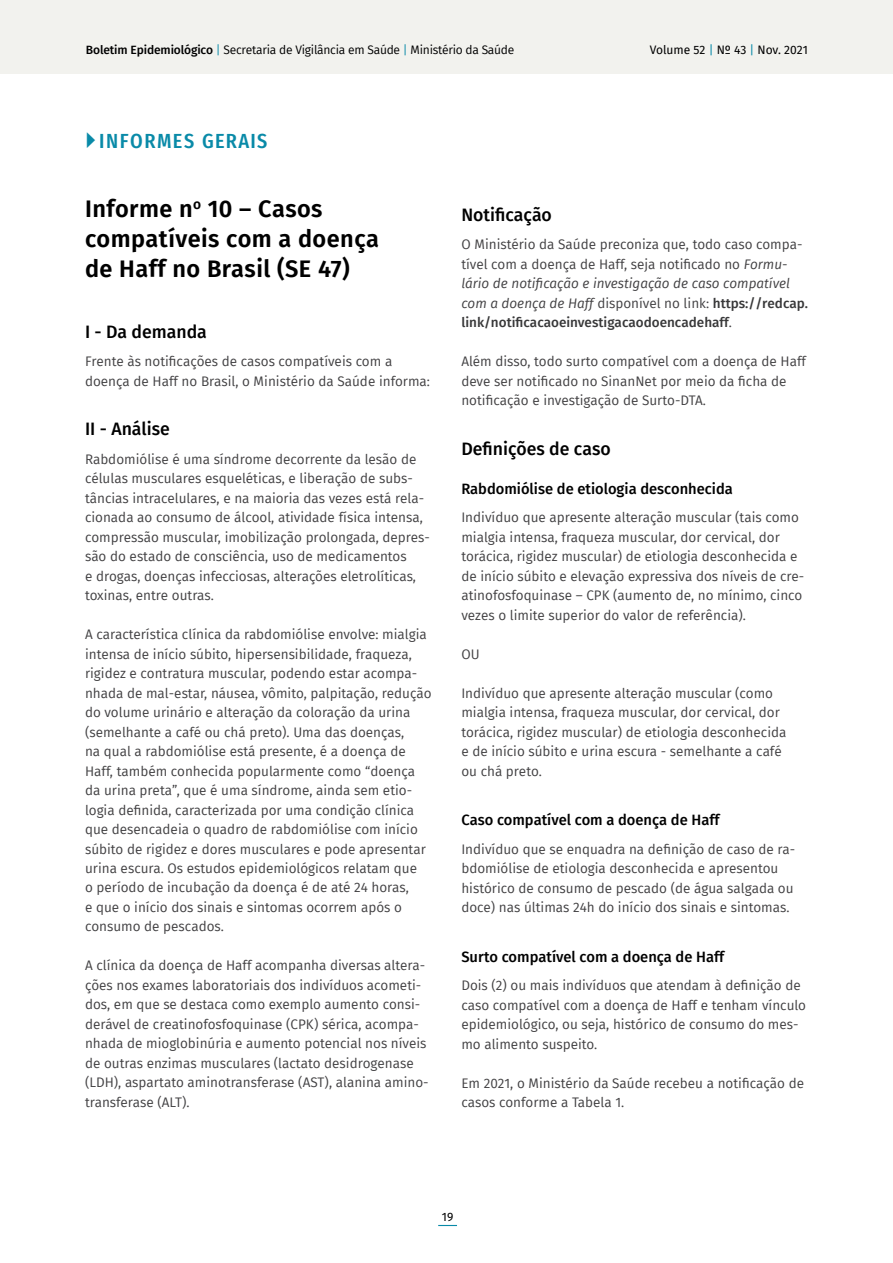
<style>
.page{position:relative;width:893px;height:1263px;background:#fff}
.page>*{position:absolute;margin:0;border:0;box-sizing:border-box;transform-origin:0 0}
.t1{font:600 24px/30px "Fira Sans";letter-spacing:.02em;color:#000}
.t2{font:500 20.4px "Fira Sans Condensed";letter-spacing:.06em;color:#098aa8}
.t3{font:500 18px "Fira Sans";color:#000}
.t4{font:500 15px "Fira Sans";color:#000}
.t5{font:13.5px/19.5px "Fira Sans";color:#414042}
.t6{font:12px "Fira Sans";letter-spacing:-.02em;color:#000}
.t7{font:12px "Fira Sans";color:#000}
.s1{font-weight:500}
.s2{color:#098aa8}
.s3{font-style:italic}
.s4{font-weight:500;color:#383839}
</style>
<div class="page">
<div style="left:0;top:0;width:893px;height:74px;background:#f2f2ee"></div>
<svg style="left:438px;top:1225px;width:19px;height:1px"></svg>
<p class="t6" style="left:86px;top:41px;width:430px"><span class="s1">Boletim Epidemiológico</span> <span class="s2">|</span> Secretaria de Vigilância em Saúde <span class="s2">|</span> Ministério da Saúde</p>
<h2 class="t2" style="left:99px;top:122px;width:59px">INFORMES</h2>
<h2 class="t2" style="left:202px;top:122px;width:67px">GERAIS</h2>
<p class="t7" style="left:650px;top:41px;width:160px">Volume 52 <span class="s2">|</span> Nº 43 <span class="s2">|</span> Nov. 2021</p>
<h1 class="t1" style="left:85px;top:193px;width:295px">Informe n<sup>o</sup> 10 – Casos compatíveis com a doença de Haff no Brasil (SE 47)</h1>
<h3 class="t3" style="left:85px;top:317px;width:123px">I - Da demanda</h3>
<p class="t5" style="left:85px;top:351px;width:346px">Frente às notificações de casos compatíveis com a doença de Haff no Brasil, o Ministério da Saúde informa:</p>
<h3 class="t3" style="left:85px;top:414px;width:86px">II - Análise</h3>
<p class="t5" style="left:85px;top:449px;width:346px">Rabdomiólise é uma síndrome decorrente da lesão de células musculares esqueléticas, e liberação de subs&shy;tâncias intracelulares, e na maioria das vezes está rela&shy;cionada ao consumo de álcool, atividade física intensa, compressão muscular, imobilização prolongada, depres&shy;são do estado de consciência, uso de medicamentos<br>e drogas, doenças infecciosas, alterações eletrolíticas, toxinas, entre outras.</p>
<p class="t5" style="left:85px;top:624px;width:348px">A característica clínica da rabdomiólise envolve: mialgia intensa de início súbito, hipersensibilidade, fraqueza, rigidez e contratura muscular, podendo estar acompa&shy;nhada de mal-estar, náusea, vômito, palpitação, redução do volume urinário e alteração da coloração da urina (semelhante a café ou chá preto). Uma das doenças,<br>na qual a rabdomiólise está presente, é a doença de Haff, também conhecida popularmente como “doença da urina preta”, que é uma síndrome, ainda sem etio&shy;logia definida, caracterizada por uma condição clínica que desencadeia o quadro de rabdomiólise com início súbito de rigidez e dores musculares e pode apresentar urina escura. Os estudos epidemiológicos relatam que<br>o período de incubação da doença é de até 24 horas,<br>e que o início dos sinais e sintomas ocorrem após o consumo de pescados.</p>
<p class="t5" style="left:85px;top:956px;width:345px">A clínica da doença de Haff acompanha diversas altera&shy;ções nos exames laboratoriais dos indivíduos acometi&shy;dos, em que se destaca como exemplo aumento consi&shy;derável de creatinofosfoquinase (CPK) sérica, acompa&shy;nhada de mioglobinúria e aumento potencial nos níveis de outras enzimas musculares (lactato desidrogenase (LDH), aspartato aminotransferase (AST), alanina amino&shy;transferase (ALT).</p>
<h3 class="t3" style="left:461px;top:200px;width:92px">Notificação</h3>
<p class="t5" style="left:461px;top:234px;width:348px">O Ministério da Saúde preconiza que, todo caso compa&shy;tível com a doença de Haff, seja notificado no <span class="s3">Formu&shy;lário de notificação e investigação de caso compatível com a doença de Haff</span> disponível no link: <span class="s4">https://redcap. link/notificacaoeinvestigacaodoencadehaff</span>.</p>
<p class="t5" style="left:461px;top:351px;width:346px">Além disso, todo surto compatível com a doença de Haff deve ser notificado no SinanNet por meio da ficha de notificação e investigação de Surto-DTA.</p>
<h3 class="t3" style="left:461px;top:434px;width:151px">Definições de caso</h3>
<p class="t4" style="left:461px;top:476px;width:273px">Rabdomiólise de etiologia desconhecida</p>
<p class="t5" style="left:461px;top:507px;width:344px">Indivíduo que apresente alteração muscular (tais como mialgia intensa, fraqueza muscular, dor cervical, dor torácica, rigidez muscular) de etiologia desconhecida e de início súbito e elevação expressiva dos níveis de cre&shy;atinofosfoquinase – CPK (aumento de, no mínimo, cinco vezes o limite superior do valor de referência).</p>
<p class="t5" style="left:461px;top:644px;width:20px">OU</p>
<p class="t5" style="left:461px;top:683px;width:327px">Indivíduo que apresente alteração muscular (como mialgia intensa, fraqueza muscular, dor cervical, dor torácica, rigidez muscular) de etiologia desconhecida e de início súbito e urina escura - semelhante a café ou chá preto.</p>
<p class="t4" style="left:461px;top:808px;width:260px">Caso compatível com a doença de Haff</p>
<p class="t5" style="left:461px;top:839px;width:335px">Indivíduo que se enquadra na definição de caso de ra&shy;bdomiólise de etiologia desconhecida e apresentou histórico de consumo de pescado (de água salgada ou doce) nas últimas 24h do início dos sinais e sintomas.</p>
<p class="t4" style="left:461px;top:944px;width:264px">Surto compatível com a doença de Haff</p>
<p class="t5" style="left:461px;top:975px;width:346px">Dois (2) ou mais indivíduos que atendam à definição de caso compatível com a doença de Haff e tenham vínculo epidemiológico, ou seja, histórico de consumo do mes&shy;mo alimento suspeito.</p>
<p class="t5" style="left:461px;top:1073px;width:344px">Em 2021, o Ministério da Saúde recebeu a notificação de casos conforme a Tabela 1.</p>
<p class="t7" style="left:442px;top:1207px;width:13px">19</p>
</div>
